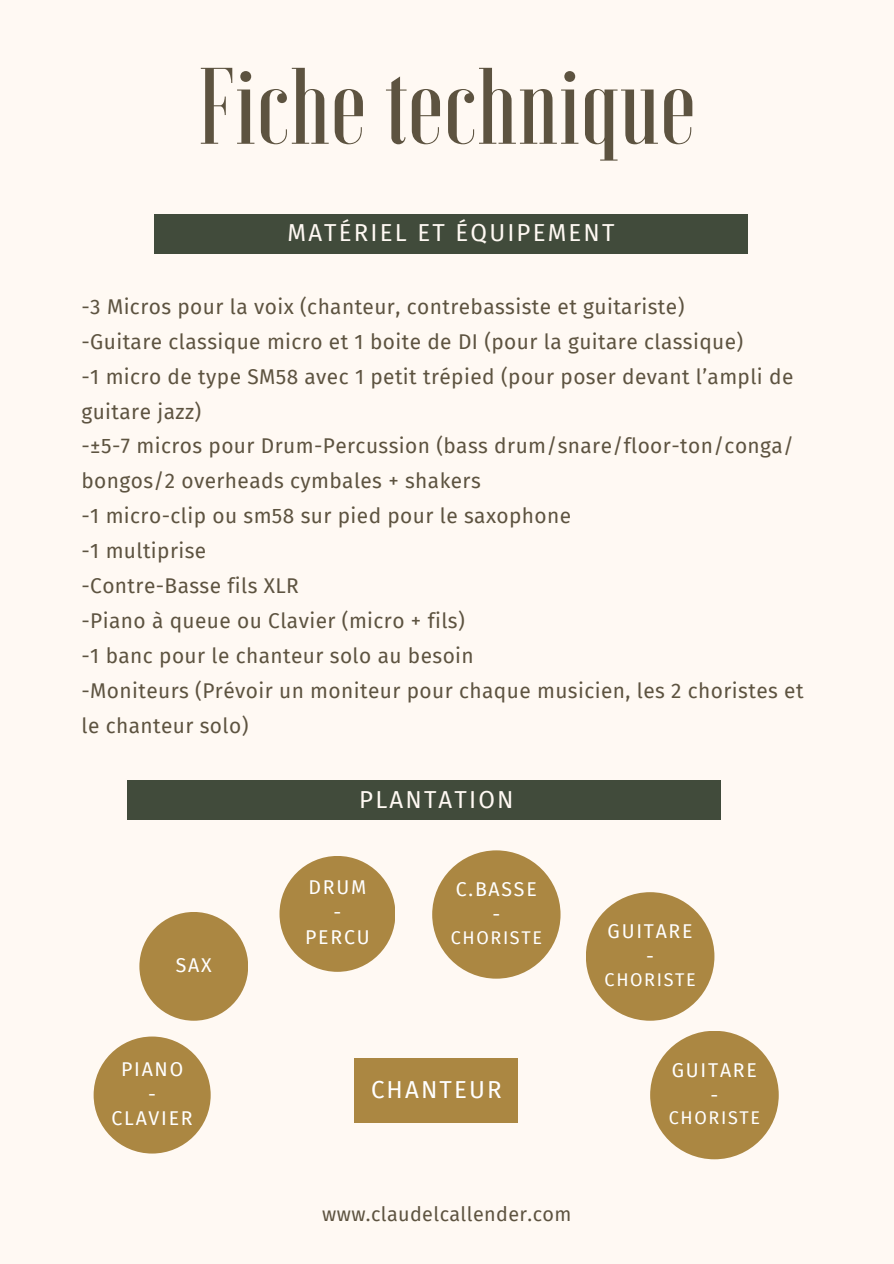
<style>
.page{position:relative;width:894px;height:1264px;background:#fff}
.page>*{position:absolute;margin:0;border:0;box-sizing:border-box;transform-origin:0 0}
.t1{font:500 108.45px "Voga";color:#5d5340}
.t2{font:24px "Fira Sans";letter-spacing:.09em;color:#fff9f3}
.t3{font:24px "Fira Sans";letter-spacing:.09em;color:#fff}
.t4{font:20.85px/34.8px "Fira Sans";letter-spacing:.02em;color:#5d5340}
.t5{font:19.8px "Fira Sans";letter-spacing:.02em;color:#5d5340}
.t6{font:19.5px/24.8px "Fira Sans";letter-spacing:.09em;color:#fff;text-align:center}
.t7{font:18px "Fira Sans";letter-spacing:.09em;color:#fff}
</style>
<div class="page">
<div style="left:0;top:0;width:893px;height:1263px;background:#fff9f3"></div>
<div style="left:154px;top:214px;width:593px;height:40px;background:#414b3b"></div>
<div style="left:127px;top:780px;width:593px;height:40px;background:#414b3b"></div>
<div style="left:354px;top:1058px;width:164px;height:64px;background:#ab8742"></div>
<div style="left:432px;top:850px;width:128px;height:128px;background:#ab8742;border-radius:50%"></div>
<div style="left:650px;top:1030px;width:128px;height:129px;background:#ab8742;border-radius:50%"></div>
<div style="left:94px;top:1036px;width:117px;height:117px;background:#ab8742;border-radius:50%"></div>
<div style="left:139px;top:912px;width:109px;height:108px;background:#ab8742;border-radius:50%"></div>
<div style="left:279px;top:856px;width:116px;height:115px;background:#ab8742;border-radius:50%"></div>
<div style="left:585px;top:892px;width:129px;height:128px;background:#ab8742;border-radius:50%"></div>
<h1 class="t1" style="left:197px;top:52px;width:500px">Fiche technique</h1>
<p class="t2" style="left:287px;top:219px;width:328px">MATÉRIEL ET ÉQUIPEMENT</p>
<p class="t4" style="left:81px;top:289px;width:723px">-3 Micros pour la voix (chanteur, contrebassiste et guitariste)<br>-Guitare classique micro et 1 boite de DI (pour la guitare classique)<br>-1 micro de type SM58 avec 1 petit trépied (pour poser devant l’ampli de guitare jazz)<br>-±5-7 micros pour Drum-Percussion (bass drum/snare/floor-ton/conga/ bongos/2 overheads cymbales + shakers<br>-1 micro-clip ou sm58 sur pied pour le saxophone<br>-1 multiprise<br>-Contre-Basse fils XLR<br>-Piano à queue ou Clavier (micro + fils)<br>-1 banc pour le chanteur solo au besoin<br>-Moniteurs (Prévoir un moniteur pour chaque musicien, les 2 choristes et le chanteur solo)</p>
<p class="t6" style="left:176px;top:952px;width:37px">SAX</p>
<p class="t6" style="left:111px;top:1056px;width:83px">PIANO<br>-<br>CLAVIER</p>
<p class="t2" style="left:359px;top:786px;width:156px">PLANTATION</p>
<p class="t6" style="left:305px;top:875px;width:66px">DRUM -<br>PERCU</p>
<p class="t6" style="left:456px;top:877px;width:82px">C.BASSE -</p>
<p class="t7" style="left:450px;top:926px;width:93px">CHORISTE</p>
<p class="t3" style="left:371px;top:1075px;width:132px">CHANTEUR</p>
<p class="t5" style="left:322px;top:1202px;width:250px">www.claudelcallender.com</p>
<p class="t6" style="left:607px;top:919px;width:86px">GUITARE -</p>
<p class="t7" style="left:604px;top:968px;width:93px">CHORISTE</p>
<p class="t6" style="left:671px;top:1057px;width:86px">GUITARE -</p>
<p class="t7" style="left:668px;top:1107px;width:93px">CHORISTE</p>
</div>
